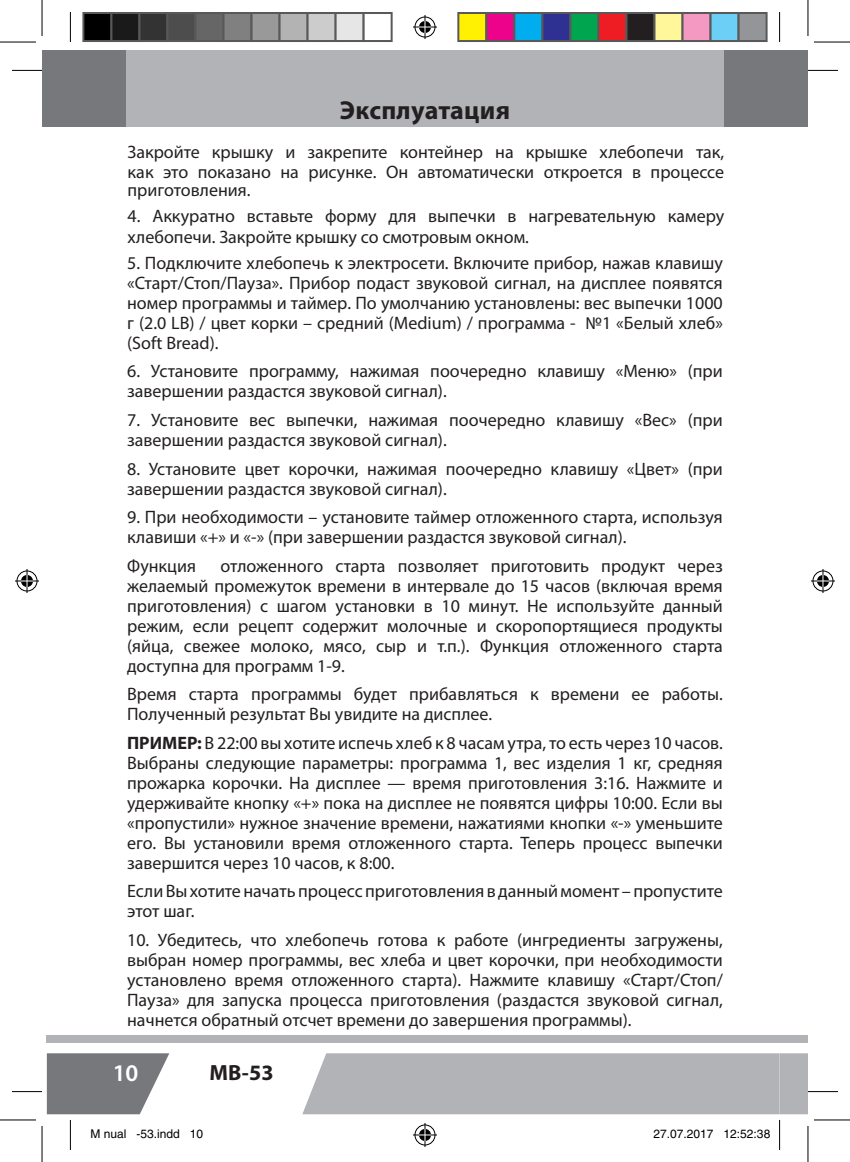
<style>
.page{position:relative;width:850px;height:1162px;background:#fff}
.page>*{position:absolute;margin:0;border:0;box-sizing:border-box;transform-origin:0 0}
.t1{font:700 26px "Myriad Pro";letter-spacing:.01em;color:#231f20}
.t2{font:600 24px "Myriad Pro";color:#fff}
.t3{font:700 22px "Myriad Pro";color:#231f20}
.t4{font:18px/20px "Myriad Pro";color:#231f20}
.t5{font:12px "Helvetica";color:#000}
.s1{font-weight:700}
</style>
<div class="page">
<div style="left:778px;top:51px;width:29px;height:76px;background:#76787b"></div>
<div style="left:42px;top:51px;width:737px;height:76px;background:#76787b"></div>
<div style="left:126px;top:51px;width:597px;height:76px;background:#b2b3b7"></div>
<div style="left:779px;top:1034px;width:28px;height:8px;background:#b2b3b7"></div>
<div style="left:47px;top:1034px;width:733px;height:8px;background:#b2b3b7"></div>
<svg style="left:47px;top:1053px;width:122px;height:60px;background:#86888a"></svg>
<div style="left:303px;top:1053px;width:504px;height:60px;background:#b2b3b7"></div>
<hr style="left:12px;top:70px;width:30px;height:1px;background:#000">
<hr style="left:807px;top:70px;width:30px;height:1px;background:#000">
<hr style="left:12px;top:1090px;width:30px;height:1px;background:#000">
<hr style="left:807px;top:1090px;width:30px;height:1px;background:#000">
<hr style="left:70px;top:12px;width:1px;height:30px;background:#000">
<hr style="left:70px;top:1119px;width:1px;height:30px;background:#000">
<hr style="left:779px;top:12px;width:1px;height:30px;background:#000">
<hr style="left:779px;top:1119px;width:1px;height:30px;background:#000">
<hr style="left:0;top:42px;width:36px;height:1px;background:#000">
<hr style="left:813px;top:42px;width:36px;height:1px;background:#000">
<hr style="left:0;top:1119px;width:36px;height:1px;background:#000">
<hr style="left:813px;top:1119px;width:36px;height:1px;background:#000">
<hr style="left:42px;top:0;width:1px;height:36px;background:#000">
<hr style="left:42px;top:1125px;width:1px;height:36px;background:#000">
<hr style="left:807px;top:0;width:1px;height:36px;background:#000">
<hr style="left:807px;top:1125px;width:1px;height:36px;background:#000">
<svg style="left:413px;top:15px;width:24px;height:24px"></svg>
<svg style="left:413px;top:1123px;width:24px;height:23px"></svg>
<svg style="left:15px;top:569px;width:24px;height:24px"></svg>
<svg style="left:811px;top:569px;width:23px;height:24px"></svg>
<div style="left:83px;top:13px;width:28px;height:28px;background:#000"></div>
<div style="left:82px;top:12px;width:30px;height:30px;border:2px solid #595959"></div>
<div style="left:111px;top:13px;width:28px;height:28px;background:#1a1a1a"></div>
<div style="left:110px;top:12px;width:30px;height:30px;border:2px solid #595959"></div>
<div style="left:139px;top:13px;width:28px;height:28px;background:#333"></div>
<div style="left:138px;top:12px;width:30px;height:30px;border:2px solid #595959"></div>
<div style="left:167px;top:13px;width:28px;height:28px;background:#4d4d4d"></div>
<div style="left:166px;top:12px;width:30px;height:30px;border:2px solid #595959"></div>
<div style="left:195px;top:13px;width:28px;height:28px;background:#666"></div>
<div style="left:194px;top:12px;width:30px;height:30px;border:2px solid #595959"></div>
<div style="left:223px;top:13px;width:28px;height:28px;background:#808080"></div>
<div style="left:222px;top:12px;width:30px;height:30px;border:2px solid #595959"></div>
<div style="left:251px;top:13px;width:28px;height:28px;background:#999"></div>
<div style="left:250px;top:12px;width:30px;height:30px;border:2px solid #595959"></div>
<div style="left:279px;top:13px;width:28px;height:28px;background:#b3b3b3"></div>
<div style="left:278px;top:12px;width:30px;height:30px;border:2px solid #595959"></div>
<div style="left:307px;top:13px;width:28px;height:28px;background:#ccc"></div>
<div style="left:306px;top:12px;width:30px;height:30px;border:2px solid #595959"></div>
<div style="left:335px;top:13px;width:28px;height:28px;background:#e6e6e6"></div>
<div style="left:334px;top:12px;width:30px;height:30px;border:2px solid #595959"></div>
<div style="left:362px;top:12px;width:30px;height:30px;border:2px solid #595959"></div>
<div style="left:458px;top:13px;width:28px;height:28px;background:#fff101"></div>
<div style="left:457px;top:12px;width:30px;height:30px;border:2px solid #595959"></div>
<div style="left:486px;top:13px;width:28px;height:28px;background:#ed028c"></div>
<div style="left:485px;top:12px;width:30px;height:30px;border:2px solid #595959"></div>
<div style="left:514px;top:13px;width:28px;height:28px;background:#00aeef"></div>
<div style="left:513px;top:12px;width:30px;height:30px;border:2px solid #595959"></div>
<div style="left:542px;top:13px;width:28px;height:28px;background:#2e3092"></div>
<div style="left:541px;top:12px;width:30px;height:30px;border:2px solid #595959"></div>
<div style="left:570px;top:13px;width:28px;height:28px;background:#00a54f"></div>
<div style="left:569px;top:12px;width:30px;height:30px;border:2px solid #595959"></div>
<div style="left:598px;top:13px;width:28px;height:28px;background:#ee1d23"></div>
<div style="left:597px;top:12px;width:30px;height:30px;border:2px solid #595959"></div>
<div style="left:626px;top:13px;width:28px;height:28px;background:#231f20"></div>
<div style="left:625px;top:12px;width:30px;height:30px;border:2px solid #595959"></div>
<div style="left:654px;top:13px;width:28px;height:28px;background:#fff79a"></div>
<div style="left:653px;top:12px;width:30px;height:30px;border:2px solid #595959"></div>
<div style="left:682px;top:13px;width:28px;height:28px;background:#f499c2"></div>
<div style="left:681px;top:12px;width:30px;height:30px;border:2px solid #595959"></div>
<div style="left:710px;top:13px;width:28px;height:28px;background:#6bcff6"></div>
<div style="left:709px;top:12px;width:30px;height:30px;border:2px solid #595959"></div>
<div style="left:738px;top:13px;width:28px;height:28px;background:#939598"></div>
<div style="left:737px;top:12px;width:30px;height:30px;border:2px solid #595959"></div>
<div style="left:196px;top:1128px;width:7px;height:10px;border:1px solid #fff;border-radius:50%"></div>
<div style="left:694px;top:1129px;width:5px;height:8px;border:1px solid #fff;border-radius:50%"></div>
<div style="left:693px;top:1128px;width:7px;height:10px;border:1px solid #fff;border-radius:50%"></div>
<h1 class="t1" style="left:340px;top:94px;width:171px">Эксплуатация</h1>
<p class="t4" style="left:127px;top:141px;width:598px">Закройте крышку и закрепите контейнер на крышке хлебопечи так, как это показано на рисунке. Он автоматически откроется в процессе</p>
<p class="t4" style="left:127px;top:179px;width:124px">приготовления.</p>
<p class="t4" style="left:127px;top:205px;width:598px;line-height:20.8px">4. Аккуратно вставьте форму для выпечки в нагревательную камеру хлебопечи. Закройте крышку со смотровым окном.</p>
<p class="t4" style="left:127px;top:252px;width:597px;text-align:justify">5. Подключите хлебопечь к электросети. Включите прибор, нажав клавишу «Старт/Стоп/Пауза». Прибор подаст звуковой сигнал, на дисплее появятся номер программы и таймер. По умолчанию установлены: вес выпечки 1000 г (2.0 LB) / цвет корки – средний (Medium) / программа - №1 «Белый хлеб» (Soft Bread).</p>
<p class="t4" style="left:127px;top:361px;width:597px">6. Установите программу, нажимая поочередно клавишу «Меню» (при завершении раздастся звуковой сигнал).</p>
<p class="t4" style="left:127px;top:409px;width:597px">7. Установите вес выпечки, нажимая поочередно клавишу «Вес» (при завершении раздастся звуковой сигнал).</p>
<p class="t4" style="left:127px;top:458px;width:597px">8. Установите цвет корочки, нажимая поочередно клавишу «Цвет» (при завершении раздастся звуковой сигнал).</p>
<p class="t4" style="left:127px;top:506px;width:597px">9. При необходимости – установите таймер отложенного старта, используя клавиши «+» и «-» (при завершении раздастся звуковой сигнал).</p>
<p class="t4" style="left:127px;top:555px;width:70px">Функция</p>
<p class="t4" style="left:127px;top:555px;width:597px;text-align:justify;text-indent:93px">отложенного старта позволяет приготовить продукт через желаемый промежуток времени в интервале до 15 часов (включая время приготовления) с шагом установки в 10 минут. Не используйте данный режим, если рецепт содержит молочные и скоропортящиеся продукты (яйца, свежее молоко, мясо, сыр и т.п.). Функция отложенного старта доступна для программ 1-9.</p>
<p class="t4" style="left:127px;top:683px;width:597px">Время старта программы будет прибавляться к времени ее работы.<br>Полученный результат Вы увидите на дисплее.</p>
<p class="t4" style="left:127px;top:732px;width:597px;text-align:justify"><span class="s1">ПРИМЕР:</span> В 22:00 вы хотите испечь хлеб к 8 часам утра, то есть через 10 часов.<br>Выбраны следующие параметры: программа 1, вес изделия 1 кг, средняя прожарка корочки. На дисплее — время приготовления 3:16. Нажмите и удерживайте кнопку «+» пока на дисплее не появятся цифры 10:00. Если вы «пропустили» нужное значение времени, нажатиями кнопки «-» уменьшите его. Вы установили время отложенного старта. Теперь процесс выпечки завершится через 10 часов, к 8:00.</p>
<p class="t4" style="left:127px;top:880px;width:597px">Если Вы хотите начать процесс приготовления в данный момент – пропустите этот шаг.</p>
<p class="t4" style="left:127px;top:929px;width:597px;text-align:justify">10. Убедитесь, что хлебопечь готова к работе (ингредиенты загружены, выбран номер программы, вес хлеба и цвет корочки, при необходимости установлено время отложенного старта). Нажмите клавишу «Старт/Стоп/ Пауза» для запуска процесса приготовления (раздастся звуковой сигнал, начнется обратный отсчет времени до завершения программы).</p>
<h2 class="t2" style="left:113px;top:1056px;width:27px">10</h2>
<p class="t3" style="left:209px;top:1057px;width:66px">МВ-53</p>
<p class="t5" style="left:90px;top:1126px;width:114px">M nual -53.indd 10</p>
<p class="t5" style="left:653px;top:1126px;width:118px">27.07.2017 12:52:38</p>
</div>
